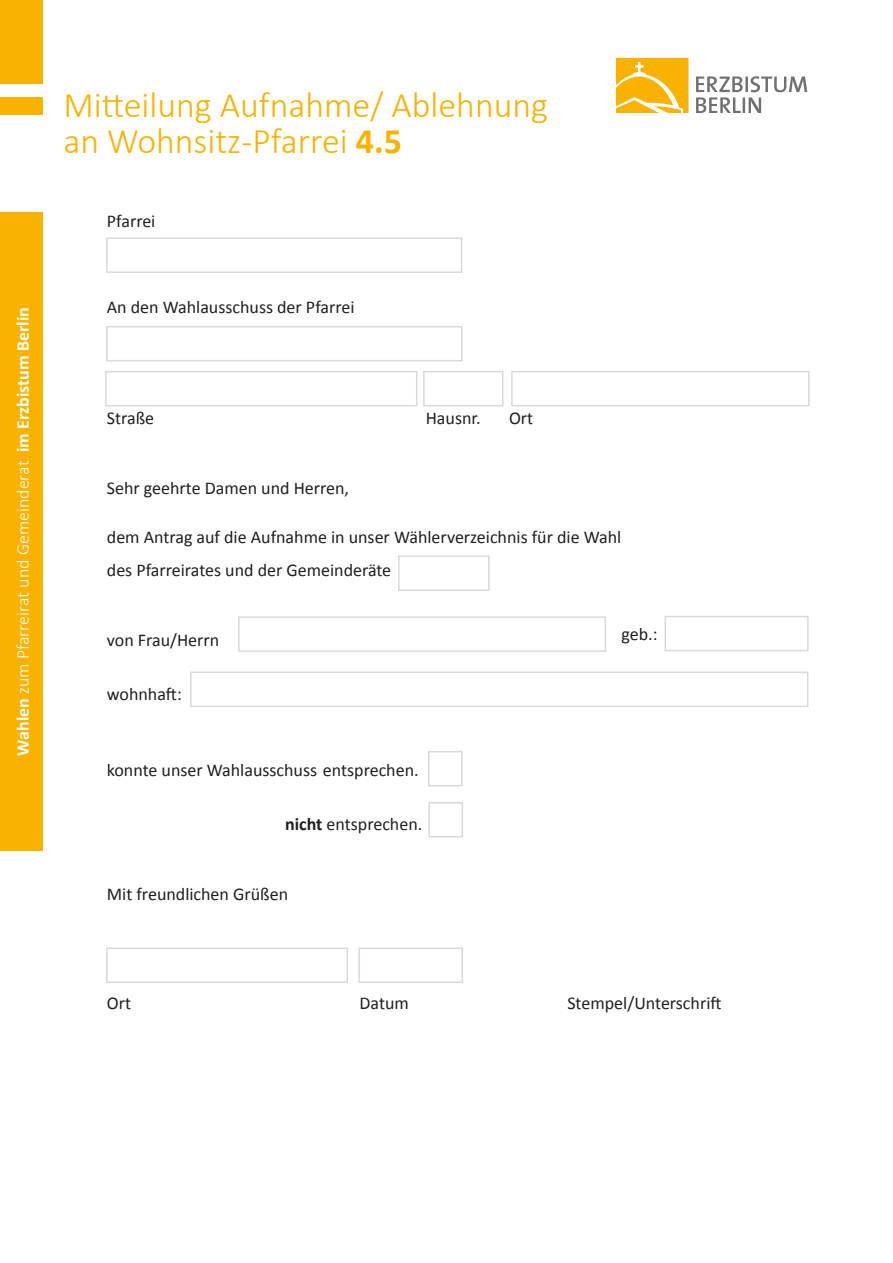
<style>
.page{position:relative;width:893px;height:1263px;background:#fff}
.page>*{position:absolute;margin:0;border:0;box-sizing:border-box;transform-origin:0 0}
.t1{font:300 36px/36px "Calibri";color:#f9b200}
.t2{font:18px/33px "Calibri";color:#1f1e21}
.t3{font:300 18px "Calibri";color:#fff}
.s1{font-weight:700}
</style>
<div class="page">
<div style="left:106px;top:237px;width:356px;height:36px;background:#fff;border:2px solid #d8d9da"></div>
<div style="left:106px;top:326px;width:357px;height:35px;background:#fff;border:2px solid #d8d9da"></div>
<div style="left:105px;top:371px;width:312px;height:35px;background:#fff;border:2px solid #d8d9da"></div>
<div style="left:511px;top:371px;width:298px;height:35px;background:#fff;border:2px solid #d8d9da"></div>
<div style="left:423px;top:371px;width:80px;height:35px;background:#fff;border:2px solid #d8d9da"></div>
<div style="left:106px;top:947px;width:242px;height:36px;background:#fff;border:2px solid #d8d9da"></div>
<div style="left:238px;top:616px;width:368px;height:36px;background:#fff;border:2px solid #d8d9da"></div>
<div style="left:428px;top:751px;width:35px;height:35px;background:#fff;border:2px solid #d8d9da"></div>
<div style="left:428px;top:802px;width:35px;height:35px;background:#fff;border:2px solid #d8d9da"></div>
<div style="left:359px;top:947px;width:104px;height:36px;background:#fff;border:2px solid #d8d9da"></div>
<div style="left:398px;top:555px;width:92px;height:36px;background:#fff;border:2px solid #d8d9da"></div>
<div style="left:665px;top:616px;width:144px;height:35px;background:#fff;border:2px solid #d8d9da"></div>
<div style="left:190px;top:671px;width:618px;height:36px;background:#fff;border:2px solid #d8d9da"></div>
<div style="left:0;top:212px;width:43px;height:639px;background:#f9b200"></div>
<div style="left:1px;top:0;width:42px;height:114px;background:#f9b200"></div>
<div style="left:0;top:85px;width:43px;height:12px;background:#fff"></div>
<svg style="left:616px;top:58px;width:72px;height:55px;background:#f9bd25"></svg>
<svg style="left:696px;top:76px;width:111px;height:37px"></svg>
<p class="t3" style="left:12px;top:755px;width:450px;rotate:-90deg"><span class="s1">Wahlen</span> zum Pfarreirat und Gemeinderat <span class="s1">im Erzbistum Berlin</span></p>
<h1 class="t1" style="left:63px;top:86px;width:486px">Mitteilung Aufnahme/ Ablehnung an Wohnsitz-Pfarrei <span class="s1">4.5</span></h1>
<p class="t2" style="left:107px;top:204px;width:50px">Pfarrei</p>
<p class="t2" style="left:107px;top:291px;width:249px">An den Wahlausschuss der Pfarrei</p>
<p class="t2" style="left:107px;top:402px;width:49px">Straße</p>
<p class="t2" style="left:426px;top:402px;width:56px">Hausnr.</p>
<p class="t2" style="left:509px;top:402px;width:26px">Ort</p>
<p class="t2" style="left:107px;top:472px;width:244px">Sehr geehrte Damen und Herren,</p>
<p class="t2" style="left:107px;top:521px;width:516px">dem Antrag auf die Aufnahme in unser Wählerverzeichnis für die Wahl des Pfarreirates und der Gemeinderäte</p>
<p class="t2" style="left:107px;top:624px;width:114px">von Frau/Herrn</p>
<p class="t2" style="left:621px;top:617px;width:38px">geb.:</p>
<p class="t2" style="left:107px;top:678px;width:76px">wohnhaft:</p>
<p class="t2" style="left:107px;top:753px;width:313px">konnte unser Wahlausschuss entsprechen.</p>
<p class="t2" style="left:285px;top:807px;width:139px"><span class="s1">nicht</span> entsprechen.</p>
<p class="t2" style="left:107px;top:877px;width:183px">Mit freundlichen Grüßen</p>
<p class="t2" style="left:107px;top:986px;width:26px">Ort</p>
<p class="t2" style="left:359px;top:986px;width:51px">Datum</p>
<p class="t2" style="left:567px;top:986px;width:156px">Stempel/Unterschrift</p>
</div>
